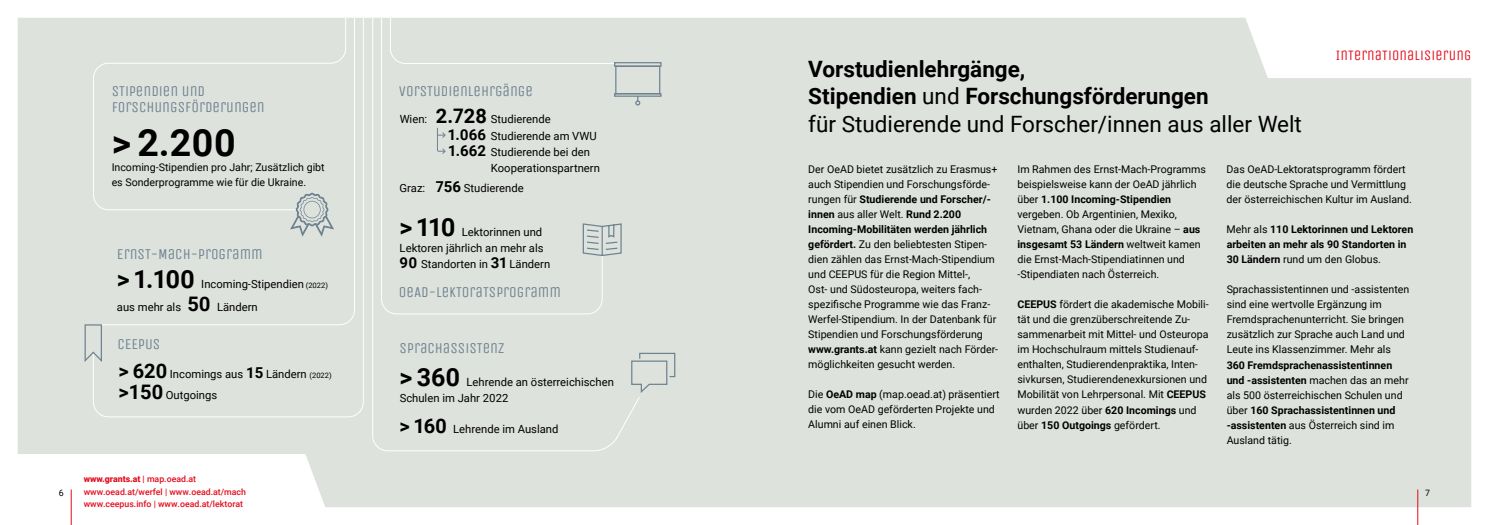
<style>
.page{position:relative;width:1489px;height:525px;background:#fff}
.page>*{position:absolute;margin:0;border:0;box-sizing:border-box;transform-origin:0 0}
.t1{font:700 37.5px "Roboto";color:#000}
.t2{font:700 25px "Roboto";color:#000}
.t3{font:700 22.5px/27.5px "Roboto";color:#000}
.t4{font:15px/16.2px "Unica One";color:#6f8390}
.t5{font:14.38px "Unica One";letter-spacing:.01em;color:#e30c1c}
.t6{font:11.25px/16.2px "Roboto";color:#000}
.t7{font:10.62px/15px "Roboto";color:#000}
.t8{font:700 10.62px/15px "Roboto";color:#000}
.t9{font:500 8.75px/12.5px "Roboto";color:#e30c1c}
.t10{font:8.75px "Roboto";color:#000}
.s1{font-size:7.5px}
.s2{font-weight:700;font-size:20px}
.s3{font-weight:700;font-size:15px}
.s4{font-weight:400}
.s5{font-weight:700}
.s6{font-weight:900}
</style>
<div class="page">
<div style="left:18px;top:18px;width:1452px;height:489px;background:#dee2dd"></div>
<div style="left:92px;top:18px;width:272px;height:399px;background:#dee2dd"></div>
<div style="left:98px;top:18px;width:257px;height:307px;background:#dee2dd"></div>
<div style="left:93px;top:18px;width:253px;height:192px;background:#dee2dd"></div>
<div style="left:372px;top:18px;width:268px;height:433px;background:#dee2dd"></div>
<div style="left:380px;top:18px;width:223px;height:297px;background:#dee2dd"></div>
<div style="left:389px;top:18px;width:226px;height:46px;background:#dee2dd"></div>
<svg style="left:290px;top:193px;width:43px;height:43px;background:#c4cbcb"></svg>
<svg style="left:84px;top:323px;width:19px;height:40px"></svg>
<svg style="left:630px;top:352px;width:46px;height:42px;background:#cfd5d3"></svg>
<svg style="left:582px;top:222px;width:40px;height:34px"></svg>
<div style="left:615px;top:66px;width:45px;height:28px;border:1px solid #6f8390"></div>
<div style="left:614px;top:62px;width:47px;height:5px;border:1px solid #6f8390"></div>
<div style="left:614px;top:93px;width:47px;height:4px;border:1px solid #6f8390"></div>
<svg style="left:635px;top:96px;width:5px;height:9px"></svg>
<svg style="left:437px;top:127px;width:9px;height:27px"></svg>
<hr style="left:71px;top:489px;width:1px;height:35px;background:#e30c1c">
<hr style="left:1417px;top:489px;width:1px;height:35px;background:#e30c1c">
<h3 class="t4" style="left:112px;top:82px;width:155px">STIPENDIEN UND<br>FORSCHUNGSFÖRDERUNGEN</h3>
<h1 class="t1" style="left:112px;top:116px;width:126px">&gt; 2.200</h1>
<p class="t7" style="left:112px;top:159px;width:214px">Incoming-Stipendien pro Jahr; Zusätzlich gibt es Sonderprogramme wie für die Ukraine.</p>
<h3 class="t4" style="left:117px;top:245px;width:147px">ERNST-MACH-PROGRAMM</h3>
<h2 class="t2" style="left:117px;top:261px;width:80px">&gt; 1.100</h2>
<p class="t6" style="left:201px;top:275px;width:128px">Incoming-Stipendien <span class="s1">(2022)</span></p>
<p class="t6" style="left:117px;top:298px;width:142px">aus mehr als <span class="s2">50</span> Ländern</p>
<h3 class="t4" style="left:399px;top:82px;width:136px">VORSTUDIENLEHRGÄNGE</h3>
<p class="t6" style="left:399px;top:111px;width:153px">Wien: <span class="s2">2.728</span> Studierende</p>
<p class="t6" style="left:448px;top:127px;width:150px"><span class="s3">1.066</span> Studierende am VWU</p>
<p class="t6" style="left:448px;top:143px;width:143px"><span class="s3">1.662</span> Studierende bei den</p>
<p class="t6" style="left:491px;top:159px;width:110px">Kooperationspartnern</p>
<p class="t6" style="left:399px;top:179px;width:125px">Graz: <span class="s3">756</span> Studierende</p>
<h2 class="t2" style="left:399px;top:209px;width:57px">&gt; 110</h2>
<p class="t6" style="left:399px;top:223px;width:152px;text-indent:62px">Lektorinnen und<br>Lektoren jährlich an mehr als<br><span class="s3">90</span> Standorten in <span class="s3">31</span> Ländern</p>
<h3 class="t4" style="left:399px;top:284px;width:164px">OEAD-LEKTORATSPROGRAMM</h3>
<h3 class="t4" style="left:117px;top:336px;width:44px">CEEPUS</h3>
<h3 class="t4" style="left:399px;top:340px;width:106px">SPRACHASSISTENZ</h3>
<p class="t6" style="left:118px;top:362px;width:215px;line-height:21.2px"><span class="s2">&gt; 620</span> Incomings aus <span class="s3">15</span> Ländern <span class="s1">(2022) </span><span class="s2">&gt;150</span> Outgoings</p>
<h2 class="t2" style="left:399px;top:359px;width:62px">&gt; 360</h2>
<p class="t6" style="left:399px;top:373px;width:216px;text-indent:67px">Lehrende an österreichischen<br>Schulen im Jahr 2022</p>
<p class="t6" style="left:399px;top:420px;width:160px"><span class="s2">&gt; 160</span> Lehrende im Ausland</p>
<h3 class="t3" style="left:808px;top:54px;width:495px">Vorstudienlehrgänge,<br>Stipendien <span class="s4">und</span> Forschungsförderungen<br><span class="s4">für Studierende und Forscher/innen aus aller Welt</span></h3>
<h3 class="t5" style="left:1335px;top:47px;width:137px">INTERNATIONALISIERUNG</h3>
<p class="t7" style="left:808px;top:161px;width:191px">Der OeAD bietet zusätzlich zu Erasmus+ auch Stipendien und Forschungsförde&shy;rungen für <span class="s5">Studierende und Forscher/- innen</span> aus aller Welt. <span class="s5">Rund 2.200<br>Incoming-Mobilitäten werden jährlich gefördert.</span> Zu den beliebtesten Stipen&shy;dien zählen das Ernst-Mach-Stipendium und CEEPUS für die Region Mittel-,<br>Ost- und Südosteuropa, weiters fach&shy;spezifische Programme wie das Franz-Werfel--Stipendium. In der Datenbank für Stipendien und Forschungsförderung <span class="s5">www.grants.at</span> kann gezielt nach Förder&shy;möglichkeiten gesucht werden.</p>
<p class="t7" style="left:808px;top:386px;width:193px">Die <span class="s5">OeAD map</span> (map.oead.at) präsentiert die vom OeAD geförderten Projekte und<br>Alumni auf einen Blick.</p>
<p class="t7" style="left:1017px;top:161px;width:190px">Im Rahmen des Ernst-Mach-Programms beispielsweise kann der OeAD jährlich über <span class="s5">1.100 Incoming-Stipendien </span>vergeben. Ob Argentinien, Mexiko, Vietnam, Ghana oder die Ukraine – <span class="s5">aus insgesamt 53 Ländern</span> weltweit kamen die Ernst-Mach-Stipendiatinnen und -Stipendiaten nach Österreich.</p>
<p class="t7" style="left:1017px;top:296px;width:193px"><span class="s5">CEEPUS</span> fördert die akademische Mobili&shy;tät und die grenzüberschreitende Zu&shy;sammenarbeit mit Mittel- und Osteuropa im Hochschulraum mittels Studienauf&shy;enthalten, Studierendenpraktika, Inten&shy;sivkursen, Studierendenexkursionen und Mobilität von Lehrpersonal. Mit <span class="s5">CEEPUS </span>wurden 2022 über <span class="s5">620 Incomings</span> und über <span class="s5">150 Outgoings</span> gefördert.</p>
<p class="t7" style="left:1226px;top:161px;width:187px">Das OeAD-Lektoratsprogramm fördert die deutsche Sprache und Vermittlung der österreichischen Kultur im Ausland.</p>
<p class="t8" style="left:1226px;top:221px;width:188px"><span class="s4">Mehr als</span> 110 Lektorinnen und Lektoren arbeiten an mehr als 90 Standorten in<br>30 Ländern <span class="s4">rund um den Globus.</span></p>
<p class="t7" style="left:1226px;top:281px;width:184px">Sprachassistentinnen und -assistenten sind eine wertvolle Ergänzung im Fremdsprachenunterricht. Sie bringen zusätzlich zur Sprache auch Land und Leute ins Klassenzimmer. Mehr als</p>
<p class="t8" style="left:1226px;top:356px;width:183px">360 Fremdsprachenassistentinnen und -assistenten <span class="s4">machen das an mehr als 500 österreichischen Schulen und über</span> 160 Sprachassistentinnen und -assistenten <span class="s4">aus Österreich sind im<br>Ausland tätig.</span></p>
<p class="t9" style="left:84px;top:472px;width:164px"><span class="s6">www.grants.at</span> | map.oead.at www.oead.at/werfel | www.oead.at/mach www.ceepus.info | www.oead.at/lektorat</p>
<p class="t10" style="left:59px;top:486px;width:6px">6</p>
<p class="t10" style="left:1424px;top:486px;width:6px">7</p>
</div>
